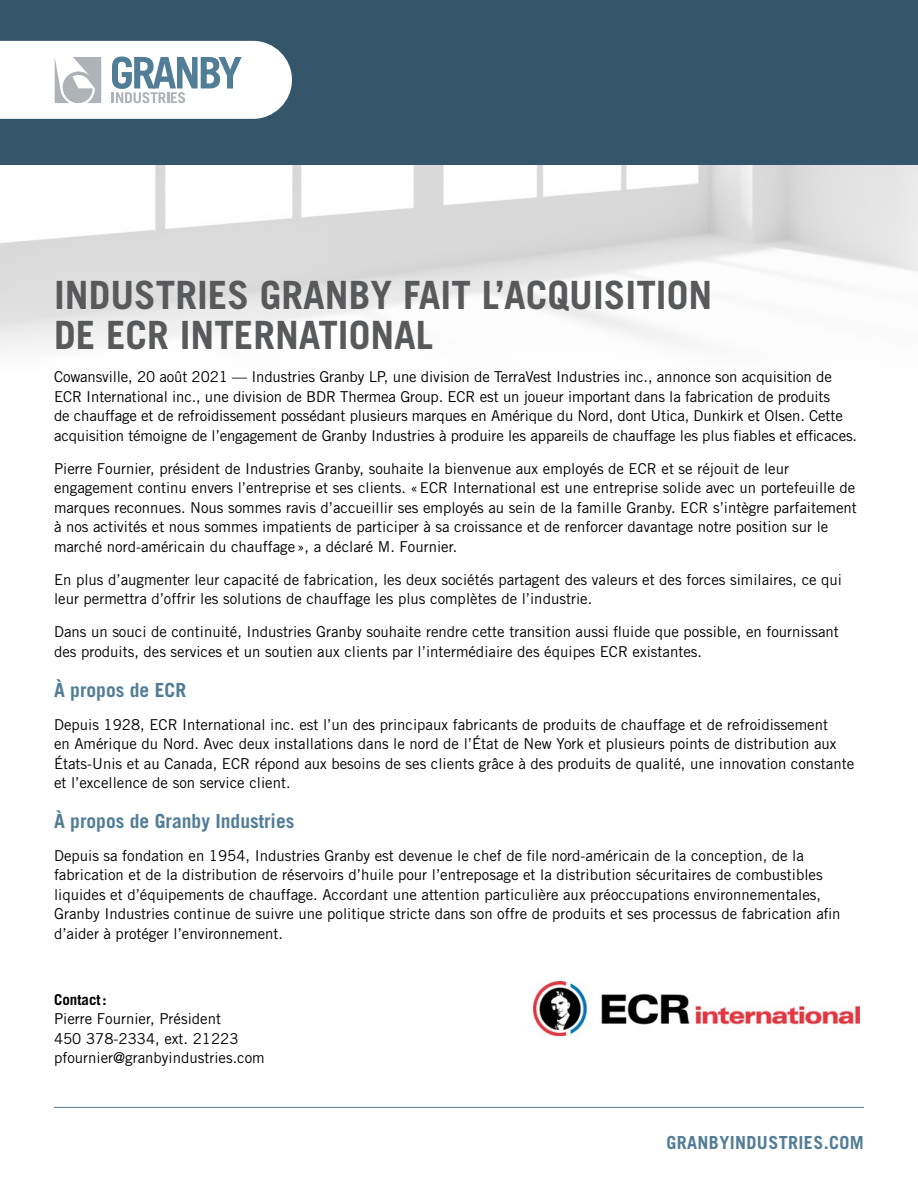
<style>
.page{position:relative;width:918px;height:1188px;background:#fff}
.page>*{position:absolute;margin:0;border:0;box-sizing:border-box;transform-origin:0 0}
.t1{font:700 39px/40.5px "Trade Gothic LT Std";color:#58595b}
.t2{font:700 19.5px "Trade Gothic LT Std";color:#527d97}
.t3{font:700 18px "Trade Gothic";letter-spacing:.02em;color:#527d97}
.t4{font:15px/19.5px "Trade Gothic LT Std";color:#000}
.t5{font:700 15px "Trade Gothic LT Std";color:#000}
</style>
<div class="page">
<img style="left:0;top:164px;width:918px;height:185px">
<div style="left:0;top:0;width:918px;height:164px;background:#34556a"></div>
<svg style="left:0;top:41px;width:292px;height:78px;background:#dfe5e9"></svg>
<hr style="left:54px;top:1107px;width:810px;height:1px;background:#527d97">
<img style="left:534px;top:982px;width:325px;height:53px">
<h1 class="t1" style="left:54px;top:274px;width:660px">INDUSTRIES GRANBY FAIT L’ACQUISITION<br>DE ECR INTERNATIONAL</h1>
<p class="t4" style="left:54px;top:367px;width:805px">Cowansville, 20 août 2021 — Industries Granby LP, une division de TerraVest Industries inc., annonce son acquisition de ECR International inc., une division de BDR Thermea Group. ECR est un joueur important dans la fabrication de produits<br>de chauffage et de refroidissement possédant plusieurs marques en Amérique du Nord, dont Utica, Dunkirk et Olsen. Cette acquisition témoigne de l’engagement de Granby Industries à produire les appareils de chauffage les plus fiables et efficaces.</p>
<p class="t4" style="left:54px;top:459px;width:804px">Pierre Fournier, président de Industries Granby, souhaite la bienvenue aux employés de ECR et se réjouit de leur engagement continu envers l’entreprise et ses clients. «ECR International est une entreprise solide avec un portefeuille de marques reconnues. Nous sommes ravis d’accueillir ses employés au sein de la famille Granby. ECR s’intègre parfaitement à nos activités et nous sommes impatients de participer à sa croissance et de renforcer davantage notre position sur le marché nord-américain du chauffage», a déclaré M. Fournier.</p>
<p class="t4" style="left:54px;top:570px;width:790px">En plus d’augmenter leur capacité de fabrication, les deux sociétés partagent des valeurs et des forces similaires, ce qui leur permettra d’offrir les solutions de chauffage les plus complètes de l’industrie.</p>
<p class="t4" style="left:54px;top:622px;width:786px">Dans un souci de continuité, Industries Granby souhaite rendre cette transition aussi fluide que possible, en fournissant des produits, des services et un soutien aux clients par l’intermédiaire des équipes ECR existantes.</p>
<h2 class="t2" style="left:54px;top:678px;width:134px">À propos de ECR</h2>
<p class="t4" style="left:54px;top:714px;width:802px">Depuis 1928, ECR International inc. est l’un des principaux fabricants de produits de chauffage et de refroidissement<br>en Amérique du Nord. Avec deux installations dans le nord de l’État de New York et plusieurs points de distribution aux États-Unis et au Canada, ECR répond aux besoins de ses clients grâce à des produits de qualité, une innovation constante et l’excellence de son service client.</p>
<h2 class="t2" style="left:54px;top:809px;width:242px">À propos de Granby Industries</h2>
<p class="t4" style="left:54px;top:846px;width:788px">Depuis sa fondation en 1954, Industries Granby est devenue le chef de file nord-américain de la conception, de la fabrication et de la distribution de réservoirs d’huile pour l’entreposage et la distribution sécuritaires de combustibles liquides et d’équipements de chauffage. Accordant une attention particulière aux préoccupations environnementales, Granby Industries continue de suivre une politique stricte dans son offre de produits et ses processus de fabrication afin d’aider à protéger l’environnement.</p>
<p class="t5" style="left:54px;top:990px;width:54px">Contact:</p>
<p class="t4" style="left:54px;top:1009px;width:212px">Pierre Fournier, Président<br>450 378-2334, ext. 21223 pfournier@granbyindustries.com</p>
<p class="t3" style="left:666px;top:1132px;width:199px">GRANBYINDUSTRIES.COM</p>
</div>
